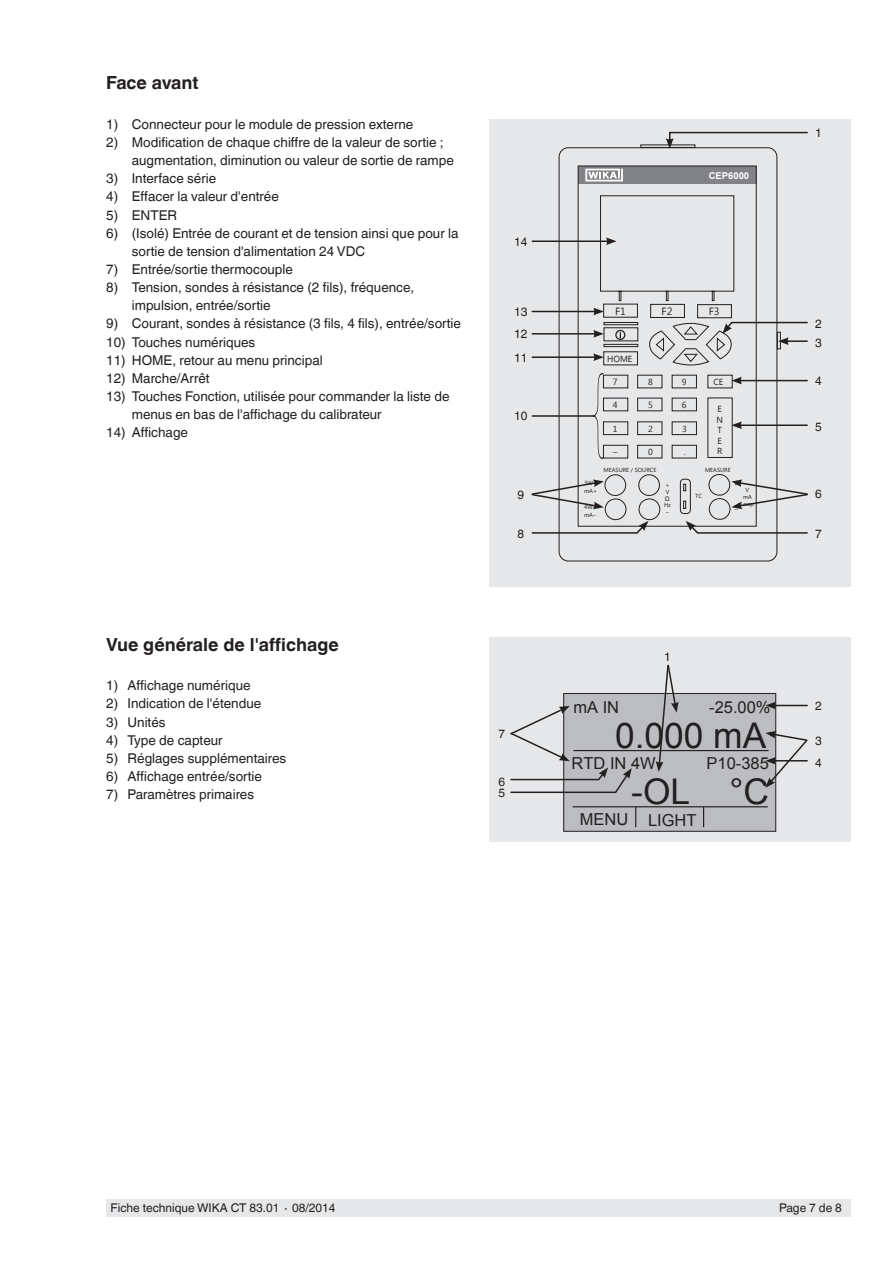
<style>
.page{position:relative;width:893px;height:1263px;background:#fff}
.page>*{position:absolute;margin:0;border:0;box-sizing:border-box;transform-origin:0 0}
.t1{font:35.4px "Arial";color:#231f20}
.t2{font:700 18px "Helvetica World";color:#231f20}
.t3{font:16.5px "Arial";color:#231f20}
.t4{font:13.5px/18px "Helvetica World";color:#231f20}
.t5{font:12px/19.2px "Helvetica World";color:#231f20}
.t6{font:10.5px "Ebrima";color:#231f20}
.t7{font:700 9.45px "Arial";color:#fff}
.t8{font:8.85px/10.5px "Ebrima";color:#231f20}
.t9{font:6.3px "Arial";color:#231f20}
.t10{font:5.85px/7.8px "Ebrima";color:#231f20}
</style>
<div class="page">
<div style="left:106px;top:1199px;width:744px;height:17px;background:#e6e7e9"></div>
<div style="left:489px;top:119px;width:361px;height:468px;background:#e6e7e9"></div>
<div style="left:489px;top:638px;width:361px;height:204px;background:#e6e7e9"></div>
<svg style="left:559px;top:147px;width:218px;height:414px"></svg>
<svg style="left:615px;top:329px;width:11px;height:12px"></svg>
<div style="left:777px;top:332px;width:4px;height:17px;border:1px solid #231f20"></div>
<div style="left:640px;top:145px;width:55px;height:3px;border:1px solid #231f20"></div>
<svg style="left:585px;top:169px;width:38px;height:12px"></svg>
<hr style="left:740px;top:380px;width:67px;height:1px;background:#231f20">
<svg style="left:731px;top:377px;width:11px;height:7px"></svg>
<hr style="left:532px;top:356px;width:64px;height:2px;background:#231f20">
<svg style="left:593px;top:353px;width:11px;height:8px"></svg>
<svg style="left:731px;top:479px;width:77px;height:30px"></svg>
<hr style="left:532px;top:333px;width:64px;height:2px;background:#231f20">
<svg style="left:593px;top:330px;width:11px;height:8px"></svg>
<svg style="left:635px;top:521px;width:13px;height:14px"></svg>
<hr style="left:532px;top:532px;width:105px;height:2px;background:#231f20">
<hr style="left:740px;top:424px;width:67px;height:2px;background:#231f20">
<svg style="left:731px;top:421px;width:11px;height:8px"></svg>
<hr style="left:532px;top:415px;width:63px;height:2px;background:#231f20">
<svg style="left:592px;top:372px;width:12px;height:88px"></svg>
<hr style="left:532px;top:240px;width:76px;height:2px;background:#231f20">
<svg style="left:606px;top:237px;width:11px;height:8px"></svg>
<hr style="left:532px;top:311px;width:64px;height:1px;background:#231f20">
<svg style="left:593px;top:308px;width:11px;height:7px"></svg>
<svg style="left:531px;top:479px;width:73px;height:30px"></svg>
<svg style="left:686px;top:521px;width:14px;height:14px"></svg>
<hr style="left:698px;top:532px;width:109px;height:2px;background:#231f20">
<svg style="left:722px;top:321px;width:12px;height:13px"></svg>
<hr style="left:732px;top:322px;width:75px;height:1px;background:#231f20">
<hr style="left:786px;top:340px;width:21px;height:2px;background:#231f20">
<svg style="left:778px;top:337px;width:11px;height:8px"></svg>
<svg style="left:666px;top:133px;width:8px;height:16px"></svg>
<hr style="left:670px;top:132px;width:137px;height:1px;background:#231f20">
<div style="left:564px;top:693px;width:212px;height:138px;background:#bcbdc0"></div>
<div style="left:563px;top:693px;width:213px;height:138px;border:1px solid #231f20"></div>
<hr style="left:573px;top:806px;width:195px;height:1px;background:#231f20">
<hr style="left:573px;top:750px;width:195px;height:1px;background:#231f20">
<svg style="left:635px;top:806px;width:1px;height:21px"></svg>
<svg style="left:703px;top:806px;width:1px;height:21px"></svg>
<hr style="left:774px;top:705px;width:33px;height:1px;background:#231f20">
<svg style="left:765px;top:702px;width:11px;height:7px"></svg>
<svg style="left:765px;top:731px;width:43px;height:57px"></svg>
<svg style="left:596px;top:767px;width:12px;height:14px"></svg>
<hr style="left:511px;top:779px;width:87px;height:1px;background:#231f20">
<svg style="left:614px;top:768px;width:18px;height:26px"></svg>
<hr style="left:511px;top:791px;width:104px;height:2px;background:#231f20">
<svg style="left:510px;top:706px;width:60px;height:55px"></svg>
<svg style="left:656px;top:664px;width:22px;height:108px"></svg>
<h2 class="t2" style="left:106px;top:73px;width:94px">Face avant</h2>
<p class="t4" style="left:106px;top:115px;width:309px">1) Connecteur pour le module de pression externe</p>
<p class="t4" style="left:132px;top:133px;width:323px;text-indent:-26px">2) Modification de chaque chiffre de la valeur de sortie ; augmentation, diminution ou valeur de sortie de rampe</p>
<p class="t4" style="left:106px;top:169px;width:111px">3) Interface série</p>
<p class="t4" style="left:106px;top:188px;width:174px">4) Effacer la valeur d'entrée</p>
<p class="t4" style="left:106px;top:206px;width:72px">5) ENTER</p>
<p class="t4" style="left:132px;top:224px;width:328px;text-indent:-26px">6) (Isolé) Entrée de courant et de tension ainsi que pour la sortie de tension d'alimentation 24 VDC</p>
<p class="t4" style="left:106px;top:260px;width:188px">7) Entrée/sortie thermocouple</p>
<p class="t4" style="left:132px;top:278px;width:284px;text-indent:-26px">8) Tension, sondes à résistance (2 fils), fréquence, impulsion, entrée/sortie</p>
<p class="t4" style="left:106px;top:315px;width:356px">9) Courant, sondes à résistance (3 fils, 4 fils), entrée/sortie</p>
<p class="t4" style="left:106px;top:333px;width:151px">10) Touches numériques</p>
<p class="t4" style="left:106px;top:351px;width:218px">11) HOME, retour au menu principal</p>
<p class="t4" style="left:106px;top:369px;width:105px">12) Marche/Arrêt</p>
<p class="t4" style="left:132px;top:387px;width:319px;text-indent:-26px">13) Touches Fonction, utilisée pour commander la liste de menus en bas de l'affichage du calibrateur</p>
<p class="t4" style="left:106px;top:424px;width:83px">14) Affichage</p>
<p class="t5" style="left:514px;top:232px;width:15px">14</p>
<p class="t5" style="left:514px;top:302px;width:15px">13</p>
<p class="t5" style="left:514px;top:324px;width:15px">12</p>
<p class="t5" style="left:514px;top:348px;width:15px">11</p>
<p class="t5" style="left:514px;top:406px;width:15px">10</p>
<p class="t5" style="left:518px;top:485px;width:8px">9</p>
<p class="t7" style="left:709px;top:169px;width:42px">CEP6000</p>
<p class="t6" style="left:615px;top:303px;width:12px">F1</p>
<p class="t6" style="left:662px;top:303px;width:12px">F2</p>
<p class="t6" style="left:709px;top:303px;width:12px">F3</p>
<p class="t8" style="left:607px;top:354px;width:27px">HOME</p>
<p class="t8" style="left:613px;top:377px;width:6px">7</p>
<p class="t8" style="left:648px;top:377px;width:6px">8</p>
<p class="t8" style="left:682px;top:377px;width:6px">9</p>
<p class="t8" style="left:713px;top:377px;width:11px">CE</p>
<p class="t8" style="left:717px;top:404px;width:8px">E<br>N<br>T<br>E<br>R</p>
<p class="t8" style="left:682px;top:401px;width:6px">6</p>
<p class="t8" style="left:682px;top:424px;width:6px">3</p>
<p class="t8" style="left:684px;top:447px;width:3px">.</p>
<p class="t8" style="left:648px;top:401px;width:6px">5</p>
<p class="t8" style="left:648px;top:424px;width:6px">2</p>
<p class="t8" style="left:648px;top:447px;width:6px">0</p>
<p class="t8" style="left:613px;top:401px;width:6px">4</p>
<p class="t8" style="left:613px;top:424px;width:6px">1</p>
<p class="t10" style="left:604px;top:466px;width:54px">MEASURE / SOURCE</p>
<p class="t8" style="left:613px;top:447px;width:6px">–</p>
<p class="t10" style="left:705px;top:466px;width:27px">MEASURE</p>
<p class="t10" style="left:584px;top:479px;width:14px">3W mA+</p>
<p class="t10" style="left:584px;top:503px;width:13px">4W mA–</p>
<p class="t10" style="left:665px;top:482px;width:6px;line-height:6.8px">+<br>V</p>
<p class="t10" style="left:664px;top:502px;width:8px;line-height:6.8px;text-align:center">Hz –</p>
<p class="t9" style="left:665px;top:494px;width:6px">Ω</p>
<p class="t10" style="left:734px;top:480px;width:6px">+</p>
<p class="t10" style="left:695px;top:492px;width:8px">TC</p>
<p class="t10" style="left:741px;top:487px;width:15px;line-height:6.9px;text-align:center">V mA<br>Loop</p>
<p class="t10" style="left:735px;top:506px;width:4px">–</p>
<p class="t5" style="left:815px;top:123px;width:8px">1</p>
<p class="t5" style="left:815px;top:314px;width:8px">2<br>3</p>
<p class="t5" style="left:815px;top:371px;width:8px">4</p>
<p class="t5" style="left:815px;top:417px;width:8px">5</p>
<p class="t5" style="left:815px;top:484px;width:8px">6</p>
<p class="t5" style="left:518px;top:524px;width:8px">8</p>
<p class="t5" style="left:815px;top:524px;width:8px">7</p>
<h2 class="t2" style="left:106px;top:634px;width:234px">Vue générale de l'affichage</h2>
<p class="t4" style="left:106px;top:676px;width:146px">1) Affichage numérique</p>
<p class="t4" style="left:106px;top:695px;width:156px">2) Indication de l'étendue</p>
<p class="t4" style="left:106px;top:713px;width:61px">3) Unités</p>
<p class="t4" style="left:106px;top:731px;width:118px">4) Type de capteur</p>
<p class="t4" style="left:106px;top:749px;width:182px">5) Réglages supplémentaires</p>
<p class="t4" style="left:106px;top:767px;width:157px">6) Affichage entrée/sortie</p>
<p class="t4" style="left:106px;top:786px;width:149px">7) Paramètres primaires</p>
<p class="t5" style="left:498px;top:724px;width:8px">7</p>
<p class="t5" style="left:498px;top:772px;width:8px">6</p>
<p class="t5" style="left:498px;top:784px;width:8px">5</p>
<p class="t5" style="left:664px;top:647px;width:8px">1</p>
<p class="t3" style="left:709px;top:697px;width:63px">-25.00%</p>
<p class="t3" style="left:573px;top:697px;width:47px">mA IN</p>
<h1 class="t1" style="left:615px;top:713px;width:153px">0.000 mA</h1>
<p class="t3" style="left:572px;top:752px;width:86px">RTD IN 4W</p>
<p class="t3" style="left:706px;top:752px;width:64px">P10-385</p>
<h1 class="t1" style="left:631px;top:768px;width:139px">-OL °C</h1>
<p class="t3" style="left:648px;top:809px;width:50px">LIGHT</p>
<p class="t3" style="left:580px;top:809px;width:50px">MENU</p>
<p class="t5" style="left:815px;top:696px;width:8px">2</p>
<p class="t5" style="left:815px;top:731px;width:8px">3</p>
<p class="t5" style="left:815px;top:753px;width:8px">4</p>
<p class="t5" style="left:111px;top:1198px;width:227px">Fiche technique WIKA CT 83.01 ∙ 08/2014</p>
<p class="t5" style="left:779px;top:1198px;width:64px">Page 7 de 8</p>
</div>
